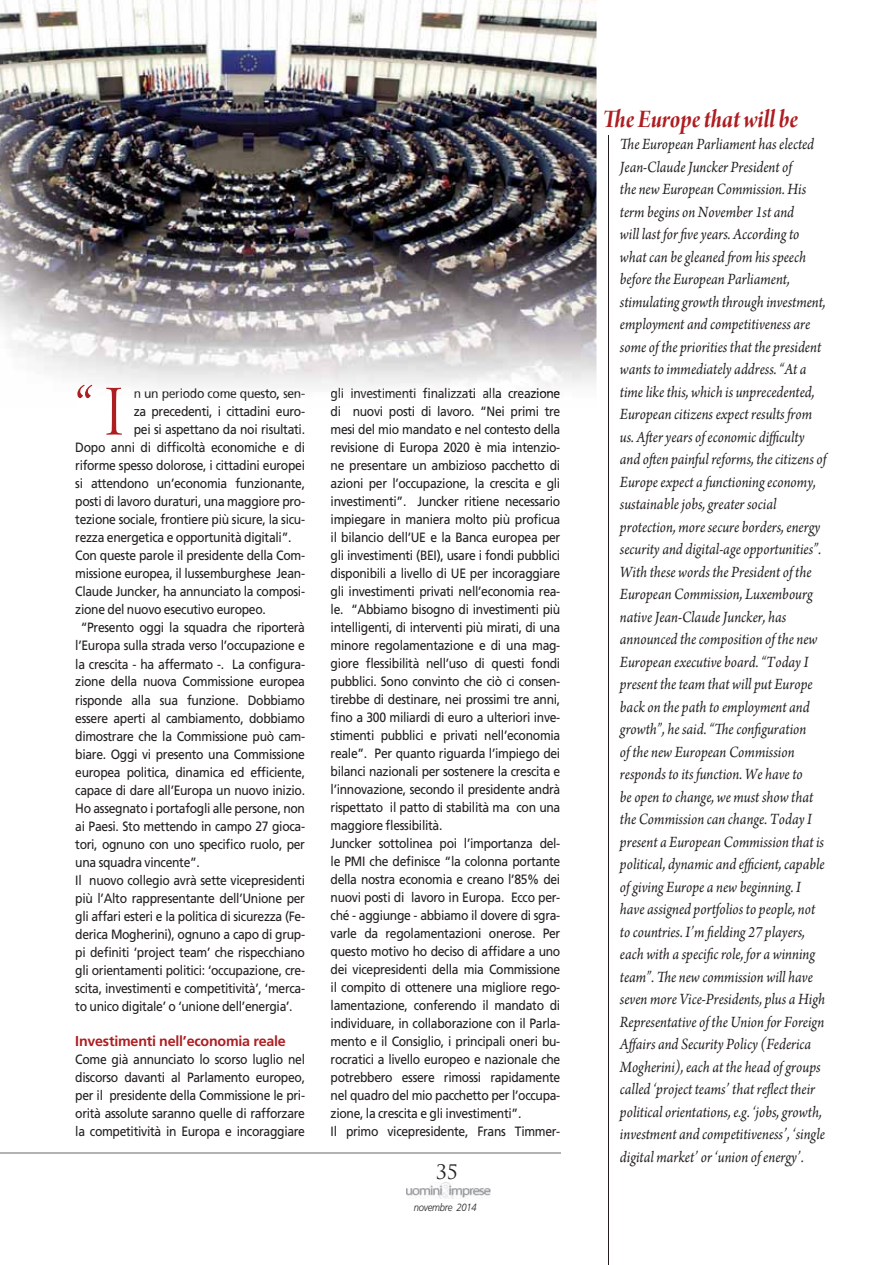
<style>
.page{position:relative;width:893px;height:1265px;background:#fff}
.page>*{position:absolute;margin:0;border:0;box-sizing:border-box;transform-origin:0 0}
.t1{font:75.9px "Arno Pro Light Display";color:#ad1e22;scale:.9 1}
.t2{font:27px "Arno Pro Bold Italic Display";color:#ad1e22;scale:.9 1}
.t3{font:19.5px "Trajan Pro";color:#231f20}
.t4{font:italic 16.5px/22.5px "Arno Pro";color:#231f20;scale:.9 1}
.t5{font:700 14.25px "Frutiger";letter-spacing:-.015em;color:#ad1e22}
.t6{font:13.5px/18px "Frutiger CE";letter-spacing:-.025em;color:#231f20;scale:.9 1}
.t7{font:13.5px/18px "Frutiger CE";letter-spacing:-.025em;color:#221f1f;scale:.9 1}
.t8{font:italic 300 10.5px "Frutiger";letter-spacing:-.025em;color:#231f20;scale:.9 1}
.s1{color:#242021}
.s2{color:#232021}
.s3{color:#221f20}
.s4{color:#221e1f}
.s5{color:#231f20}
.s6{color:#221f1f}
.s7{color:#252123}
.s8{color:#252222}
.s9{color:#252122}
</style>
<div class="page">
<hr style="left:0;top:1153px;width:560px;height:1px;background:#b3b2b2">
<img style="left:407px;top:1182px;width:83px;height:17px">
<img style="left:0;top:0;width:596px;height:388px">
<img style="left:77px;top:385px;width:45px;height:22px">
<hr style="left:607px;top:136px;width:1px;height:1129px;background:#231f20">
<h1 class="t1" style="left:75px;top:364px;width:55px">“I</h1>
<p class="t7" style="left:181px;top:386px;width:139px;text-indent:-47px"><span class="s1">n</span> <span class="s2">un</span> <span class="s1">p</span><span class="s3">er</span>io<span class="s4">do</span> come <span class="s3">qu</span>esto<span class="s1">,</span> sen&shy;<span class="s5">d</span></p>
<p class="t6" style="left:206px;top:404px;width:73px">ii i dii</p>
<p class="t6" style="left:134px;top:404px;width:192px">za prece ent , c tta n euro-</p>
<p class="t6" style="left:134px;top:422px;width:192px">pei si aspettano da noi risultati.</p>
<p class="t6" style="left:75px;top:440px;width:257px">Dopo anni di difficoltà economiche e di</p>
<p class="t6" style="left:75px;top:458px;width:257px">riforme spesso dolorose, i cittadini europei</p>
<p class="t6" style="left:75px;top:476px;width:257px">si attendono un’economia funzionante,</p>
<p class="t6" style="left:75px;top:494px;width:257px">posti di lavoro duraturi, una maggiore pro-</p>
<p class="t6" style="left:75px;top:512px;width:257px">tezione sociale, frontiere più sicure, la sicu-</p>
<p class="t6" style="left:75px;top:530px;width:242px">rezza energetica e opportunità digitali”.</p>
<p class="t6" style="left:75px;top:548px;width:257px">Con queste parole il presidente della Com-</p>
<p class="t6" style="left:75px;top:566px;width:257px">missione europea, il lussemburghese Jean-</p>
<p class="t6" style="left:75px;top:584px;width:257px">Claude Juncker, ha annunciato la composi-</p>
<p class="t6" style="left:75px;top:602px;width:213px">zione del nuovo esecutivo europeo.</p>
<p class="t6" style="left:81px;top:620px;width:251px">“Presento oggi la squadra che riporterà</p>
<p class="t6" style="left:75px;top:638px;width:257px">l’Europa sulla strada verso l’occupazione e</p>
<p class="t6" style="left:75px;top:656px;width:257px">la crescita - ha affermato -. La configura-</p>
<p class="t6" style="left:75px;top:673px;width:257px">zione della nuova Commissione europea</p>
<p class="t6" style="left:75px;top:691px;width:257px">risponde alla sua funzione. Dobbiamo</p>
<p class="t6" style="left:75px;top:709px;width:257px">essere aperti al cambiamento, dobbiamo</p>
<p class="t6" style="left:75px;top:727px;width:257px">dimostrare che la Commissione può cam-</p>
<p class="t6" style="left:75px;top:745px;width:257px">biare. Oggi vi presento una Commissione</p>
<p class="t6" style="left:75px;top:763px;width:257px">europea politica, dinamica ed efficiente,</p>
<p class="t6" style="left:75px;top:781px;width:257px">capace di dare all’Europa un nuovo inizio.</p>
<p class="t6" style="left:75px;top:799px;width:257px">Ho assegnato i portafogli alle persone, non</p>
<p class="t6" style="left:75px;top:817px;width:257px">ai Paesi. Sto mettendo in campo 27 gioca-</p>
<p class="t6" style="left:75px;top:835px;width:257px">tori, ognuno con uno specifico ruolo, per</p>
<p class="t6" style="left:75px;top:853px;width:140px">una squadra vincente”.</p>
<p class="t6" style="left:75px;top:871px;width:257px">Il nuovo collegio avrà sette vicepresidenti</p>
<p class="t6" style="left:75px;top:889px;width:257px">più l’Alto rappresentante dell’Unione per</p>
<p class="t6" style="left:75px;top:907px;width:257px">gli affari esteri e la politica di sicurezza (Fe-</p>
<p class="t6" style="left:75px;top:925px;width:257px">derica Mogherini), ognuno a capo di grup-</p>
<p class="t6" style="left:75px;top:943px;width:257px">pi definiti ‘project team’ che rispecchiano</p>
<p class="t6" style="left:75px;top:961px;width:257px">gli orientamenti politici: ‘occupazione, cre-</p>
<p class="t6" style="left:75px;top:979px;width:257px">scita, investimenti e competitività’, ‘merca-</p>
<p class="t6" style="left:75px;top:997px;width:243px">to unico digitale’ o ‘unione dell’energia’.</p>
<p class="t5" style="left:75px;top:1035px;width:212px">Investimenti nell’economia reale</p>
<p class="t6" style="left:75px;top:1051px;width:257px;text-align:justify">Come già annunciato lo scorso luglio nel discorso davanti al Parlamento europeo, per il presidente della Commissione le pri&shy;orità assolute saranno quelle di rafforzare la competitività in Europa e incoraggiare</p>
<p class="t6" style="left:330px;top:385px;width:257px"><span class="s6">gli in</span>ve<span class="s3">st</span><span class="s2">imenti</span> <span class="s7">fi</span><span class="s1">n</span>al<span class="s8">iz</span><span class="s1">zati</span> <span class="s9">a</span><span class="s7">ll</span><span class="s1">a cr</span><span class="s2">ea</span>zione di</p>
<p class="t6" style="left:352px;top:403px;width:171px">nuov posti di lavoro. “N i</p>
<p class="t6" style="left:380px;top:403px;width:5px">i</p>
<p class="t6" style="left:522px;top:403px;width:32px">i it</p>
<p class="t6" style="left:330px;top:403px;width:257px;text-indent:164px">e pr m re mesi del mio mandato e nel contesto della revisione di Europa 2020 è mia intenzio&shy;ne presentare un ambizioso pacchetto di azioni per l’occupazione, la crescita e gli investimenti”. Juncker ritiene necessario impiegare in maniera molto più proficua il bilancio dell’UE e la Banca europea per gli investimenti (BEI), usare i fondi pubblici disponibili a livello di UE per incoraggiare gli investimenti privati nell’economia rea&shy;le. “Abbiamo bisogno di investimenti più intelligenti, di interventi più mirati, di una minore regolamentazione e di una mag&shy;giore flessibilità nell’uso di questi fondi pubblici. Sono convinto che ciò ci consen&shy;tirebbe di destinare, nei prossimi tre anni, fino a 300 miliardi di euro a ulteriori inve&shy;stimenti pubblici e privati nell’economia reale”. Per quanto riguarda l’impiego dei bilanci nazionali per sostenere la crescita e l’innovazione, secondo il presidente andrà rispettato il patto di stabilità ma con una maggiore flessibilità.<br>Juncker sottolinea poi l’importanza del&shy;le PMI che definisce “la colonna portante della nostra economia e creano l’85% dei nuovi posti di lavoro in Europa. Ecco per&shy;ché - aggiunge - abbiamo il dovere di sgra&shy;varle da regolamentazioni onerose. Per questo motivo ho deciso di affidare a uno dei vicepresidenti della mia Commissione il compito di ottenere una migliore rego&shy;lamentazione, conferendo il mandato di individuare, in collaborazione con il Parla&shy;mento e il Consiglio, i principali oneri bu&shy;rocratici a livello europeo e nazionale che potrebbero essere rimossi rapidamente nel quadro del mio pacchetto per l’occupa&shy;zione, la crescita e gli investimenti”.<br>Il primo vicepresidente, Frans Timmer-</p>
<h3 class="t3" style="left:435px;top:1161px;width:24px">35</h3>
<h2 class="t2" style="left:602px;top:102px;width:218px">The Europe that will be</h2>
<p class="t4" style="left:619px;top:134px;width:231px">The European Parliament has elected Jean-Claude Juncker President of<br>the new European Commission. His term begins on November 1st and<br>will last for five years. According to what can be gleaned from his speech before the European Parliament, stimulating growth through investment, employment and competitiveness are some of the priorities that the president wants to immediately address. “At a time like this, which is unprecedented, European citizens expect results from us. After years of economic difficulty and often painful reforms, the citizens of Europe expect a functioning economy, sustainable jobs, greater social protection, more secure borders, energy security and digital-age opportunities”.<br>With these words the President of the European Commission, Luxembourg native Jean-Claude Juncker, has announced the composition of the new European executive board. “Today I present the team that will put Europe back on the path to employment and growth”, he said. “The configuration<br>of the new European Commission responds to its function. We have to<br>be open to change, we must show that the Commission can change. Today I present a European Commission that is political, dynamic and efficient, capable of giving Europe a new beginning. I have assigned portfolios to people, not to countries. I’m fielding 27 players, each with a specific role, for a winning team”. The new commission will have seven more Vice-Presidents, plus a High Representative of the Union for Foreign Affairs and Security Policy (Federica Mogherini), each at the head of groups called ‘project teams’ that reflect their political orientations, e.g. ‘jobs, growth, investment and competitiveness’, ‘single digital market’ or ‘union of energy’.</p>
<p class="t8" style="left:413px;top:1203px;width:72px">novembre 2014</p>
</div>
